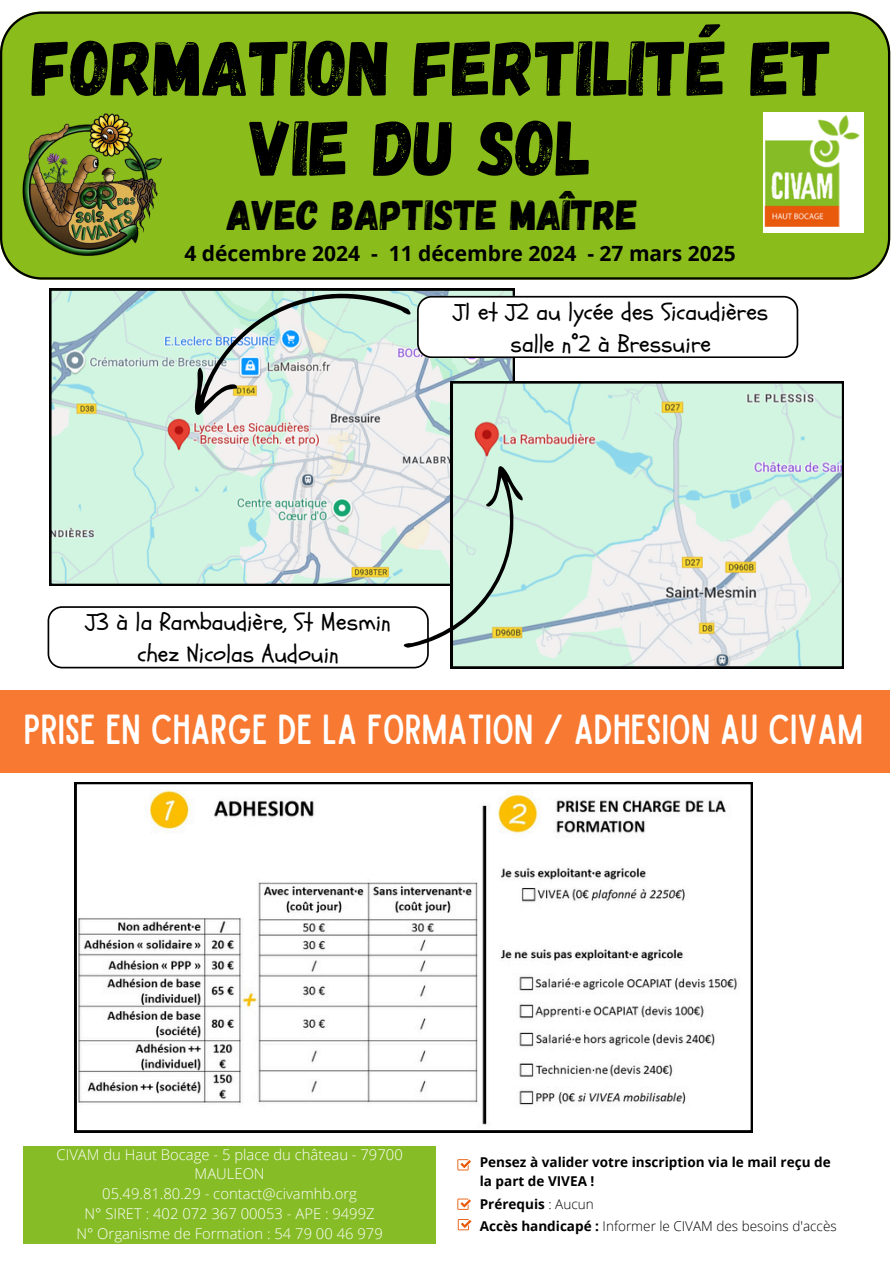
<style>
.page{position:relative;width:894px;height:1264px;background:#fff}
.page>*{position:absolute;margin:0;border:0;box-sizing:border-box;transform-origin:0 0}
.t1{font:78px/79.8px "Gagalin";color:#000;text-align:center}
.t2{font:42px "Gagalin";color:#000}
.t3{font:33.75px "Sailors Condensed";color:#fff}
.t4{font:24px/32.7px "Schoolbell";color:#000;text-align:center}
.t5{font:700 21px "Open Sans";color:#000}
.t6{font:300 14.85px/19.8px "Open Sans";color:#fff;text-align:center}
.t7{font:700 13.5px/19px "Open Sans";color:#000}
.t8{font:300 13.5px "Open Sans";color:#000}
.s1{font-weight:300}
.s2{font-weight:700}
</style>
<div class="page">
<div style="left:0;top:12px;width:889px;height:267px;background:#8abd1c"></div>
<img style="left:11px;top:110px;width:157px;height:151px">
<img style="left:744px;top:110px;width:119px;height:129px">
<svg style="left:49px;top:288px;width:465px;height:170px"></svg>
<svg style="left:450px;top:381px;width:393px;height:287px"></svg>
<div style="left:23px;top:1145px;width:413px;height:98px;background:#86bc26"></div>
<svg style="left:75px;top:782px;width:677px;height:350px"></svg>
<svg style="left:417px;top:296px;width:381px;height:62px"></svg>
<svg style="left:160px;top:235px;width:253px;height:196px"></svg>
<svg style="left:48px;top:458px;width:510px;height:211px"></svg>
<svg style="left:457px;top:1159px;width:14px;height:11px"></svg>
<svg style="left:457px;top:1198px;width:14px;height:11px"></svg>
<svg style="left:457px;top:1219px;width:14px;height:11px"></svg>
<div style="left:0;top:691px;width:889px;height:82px;background:#f87931"></div>
<h3 class="t1" style="left:32px;top:24px;width:801px">FORMATION FERTILITÉ ET<br>VIE DU SOL</h3>
<h3 class="t2" style="left:226px;top:188px;width:413px">AVEC BAPTISTE MAÎTRE</h3>
<p class="t5" style="left:184px;top:238px;width:552px">4 décembre 2024 - 11 décembre 2024 - 27 mars 2025</p>
<h2 class="t4" style="left:453px;top:296px;width:316px">J1 et J2 au lycée des Sicaudières salle n°2 à Bressuire</h2>
<p class="t4" style="left:85px;top:606px;width:307px">J3 à la Rambaudière, St Mesmin chez Nicolas Audouin</p>
<p class="t3" style="left:24px;top:715px;width:840px">PRISE EN CHARGE DE LA FORMATION / ADHESION AU CIVAM</p>
<p class="t6" style="left:56px;top:1143px;width:348px">CIVAM du Haut Bocage - 5 place du château - 79700<br>MAULEON</p>
<p class="t6" style="left:102px;top:1183px;width:256px">05.49.81.80.29 - contact@civamhb.org</p>
<p class="t6" style="left:84px;top:1203px;width:291px">N° SIRET : 402 072 367 00053 - APE : 9499Z</p>
<p class="t6" style="left:76px;top:1223px;width:308px">N° Organisme de Formation : 54 79 00 46 979</p>
<h3 class="t7" style="left:479px;top:1152px;width:352px">Pensez à valider votre inscription via le mail reçu de la part de VIVEA !</h3>
<p class="t7" style="left:479px;top:1193px;width:115px">Prérequis <span class="s1">: Aucun</span></p>
<p class="t8" style="left:479px;top:1216px;width:358px"><span class="s2">Accès handicapé :</span> Informer le CIVAM des besoins d'accès</p>
</div>
